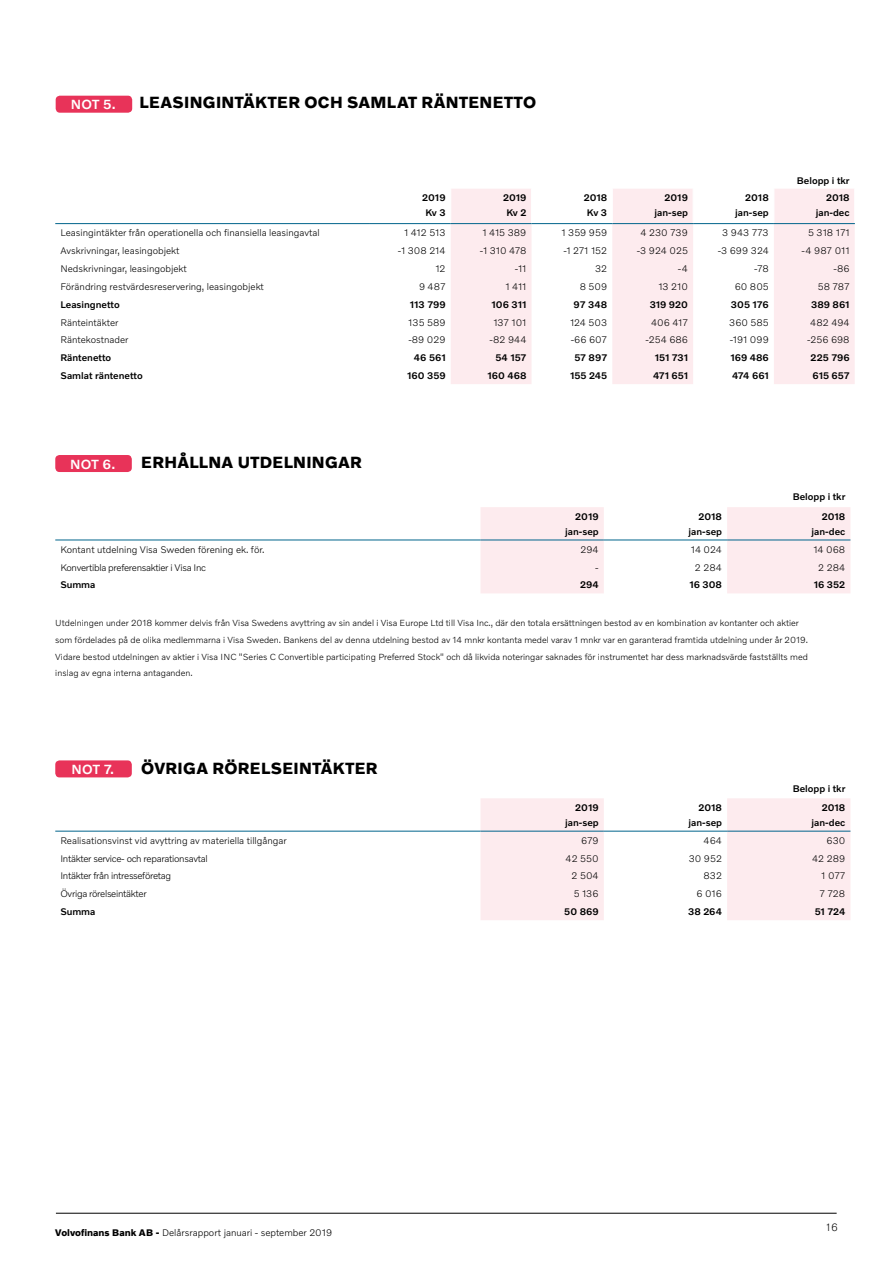
<style>
.page{position:relative;width:893px;height:1263px;background:#fff}
.page>*{position:absolute;margin:0;border:0;box-sizing:border-box;transform-origin:0 0}
.t1{font:700 16.5px "Volvo Novum";letter-spacing:.02em;color:#000}
.t2{font:500 13.5px "Volvo Novum";letter-spacing:.015em;color:#fff}
.t3{font:300 10.5px "Volvo Sans Pro";color:#000}
.t4{font:300 9.75px "Volvo Novum";color:#000}
.t5{font:500 9.75px/15px "Volvo Novum";color:#000;text-align:right}
.t6{font:300 9.75px "Volvo Novum";letter-spacing:-.03em;color:#000}
.t7{font:300 9px/16.8px "Volvo Novum";color:#000}
.s1{font-weight:700}
</style>
<div class="page">
<hr style="left:56px;top:1213px;width:781px;height:1px;background:#000">
<svg style="left:451px;top:189px;width:404px;height:195px;fill:#fdebee"></svg>
<hr style="left:531px;top:189px;width:1px;height:34px;background:#fff">
<hr style="left:612px;top:189px;width:1px;height:34px;background:#fff">
<hr style="left:693px;top:189px;width:1px;height:34px;background:#fff">
<hr style="left:774px;top:189px;width:1px;height:34px;background:#fff">
<hr style="left:854px;top:189px;width:1px;height:34px;background:#fff">
<hr style="left:55px;top:223px;width:315px;height:1px;background:#00648b">
<hr style="left:370px;top:223px;width:81px;height:1px;background:#00648b">
<hr style="left:451px;top:223px;width:80px;height:1px;background:#00648b">
<hr style="left:531px;top:223px;width:81px;height:1px;background:#00648b">
<hr style="left:612px;top:223px;width:81px;height:1px;background:#00648b">
<hr style="left:693px;top:223px;width:81px;height:1px;background:#00648b">
<hr style="left:774px;top:223px;width:81px;height:1px;background:#00648b">
<svg style="left:480px;top:507px;width:370px;height:86px"></svg>
<hr style="left:55px;top:540px;width:425px;height:1px;background:#00648b">
<hr style="left:480px;top:540px;width:124px;height:1px;background:#00648b">
<hr style="left:604px;top:540px;width:123px;height:1px;background:#00648b">
<hr style="left:727px;top:540px;width:123px;height:1px;background:#00648b">
<svg style="left:480px;top:798px;width:370px;height:122px;fill:#fdebee"></svg>
<hr style="left:55px;top:831px;width:425px;height:1px;background:#00648b">
<hr style="left:480px;top:831px;width:124px;height:1px;background:#00648b">
<hr style="left:604px;top:831px;width:123px;height:1px;background:#00648b">
<hr style="left:727px;top:831px;width:123px;height:1px;background:#00648b">
<div style="left:56px;top:96px;width:76px;height:17px;background:#e83359;border-radius:4px"></div>
<div style="left:55px;top:455px;width:77px;height:17px;background:#e83359;border-radius:4px"></div>
<div style="left:55px;top:760px;width:77px;height:17px;background:#e83359;border-radius:4px"></div>
<h2 class="t2" style="left:71px;top:96px;width:46px">NOT 5.</h2>
<h1 class="t1" style="left:140px;top:92px;width:398px">LEASINGINTÄKTER OCH SAMLAT RÄNTENETTO</h1>
<p class="t5" style="left:797px;top:172px;width:54px">Belopp i tkr</p>
<p class="t5" style="left:422px;top:190px;width:25px;text-align:center">2019<br>Kv 3</p>
<p class="t5" style="left:503px;top:190px;width:25px;text-align:center">2019<br>Kv 2</p>
<p class="t5" style="left:584px;top:190px;width:25px;text-align:center">2018<br>Kv 3</p>
<p class="t5" style="left:654px;top:190px;width:35px">2019 jan-sep</p>
<p class="t5" style="left:735px;top:190px;width:35px">2018 jan-sep</p>
<p class="t5" style="left:816px;top:190px;width:35px">2018 jan-dec</p>
<p class="t4" style="left:60px;top:227px;width:261px">Leasingintäkter från operationella och finansiella leasingavtal</p>
<p class="t4" style="left:404px;top:227px;width:43px">1 412 513</p>
<p class="t4" style="left:482px;top:227px;width:45px">1 415 389</p>
<p class="t4" style="left:561px;top:227px;width:47px">1 359 959</p>
<p class="t4" style="left:640px;top:227px;width:49px">4 230 739</p>
<p class="t4" style="left:722px;top:227px;width:48px">3 943 773</p>
<p class="t4" style="left:808px;top:227px;width:43px">5 318 171</p>
<p class="t4" style="left:60px;top:245px;width:121px">Avskrivningar, leasingobjekt</p>
<p class="t4" style="left:398px;top:245px;width:49px">-1 308 214</p>
<p class="t4" style="left:480px;top:245px;width:48px">-1 310 478</p>
<p class="t4" style="left:563px;top:245px;width:45px">-1 271 152</p>
<p class="t4" style="left:637px;top:245px;width:53px">-3 924 025</p>
<p class="t4" style="left:718px;top:245px;width:53px">-3 699 324</p>
<p class="t4" style="left:801px;top:245px;width:50px">-4 987 011</p>
<p class="t4" style="left:60px;top:263px;width:128px">Nedskrivningar, leasingobjekt</p>
<p class="t4" style="left:435px;top:263px;width:12px">12</p>
<p class="t4" style="left:515px;top:263px;width:13px">-11</p>
<p class="t4" style="left:595px;top:263px;width:14px">32</p>
<p class="t4" style="left:678px;top:263px;width:12px">-4</p>
<p class="t4" style="left:754px;top:263px;width:16px">-78</p>
<p class="t4" style="left:834px;top:263px;width:18px">-86</p>
<p class="t4" style="left:60px;top:280px;width:205px">Förändring restvärdesreservering, leasingobjekt</p>
<p class="t4" style="left:419px;top:280px;width:28px">9 487</p>
<p class="t4" style="left:505px;top:280px;width:22px">1 411</p>
<p class="t4" style="left:580px;top:280px;width:29px">8 509</p>
<p class="t4" style="left:658px;top:280px;width:31px">13 210</p>
<p class="t4" style="left:735px;top:280px;width:36px">60 805</p>
<p class="t4" style="left:818px;top:280px;width:33px">58 787</p>
<p class="t5" style="left:60px;top:296px;width:61px">Leasingnetto</p>
<p class="t5" style="left:410px;top:296px;width:37px">113 799</p>
<p class="t5" style="left:492px;top:296px;width:36px">106 311</p>
<p class="t5" style="left:573px;top:296px;width:35px">97 348</p>
<p class="t5" style="left:650px;top:296px;width:40px">319 920</p>
<p class="t5" style="left:731px;top:296px;width:39px">305 176</p>
<p class="t5" style="left:811px;top:296px;width:40px">389 861</p>
<p class="t4" style="left:60px;top:316px;width:60px">Ränteintäkter</p>
<p class="t4" style="left:408px;top:316px;width:39px">135 589</p>
<p class="t4" style="left:493px;top:316px;width:35px">137 101</p>
<p class="t4" style="left:570px;top:316px;width:39px">124 503</p>
<p class="t4" style="left:651px;top:316px;width:39px">406 417</p>
<p class="t4" style="left:729px;top:316px;width:41px">360 585</p>
<p class="t4" style="left:810px;top:316px;width:41px">482 494</p>
<p class="t4" style="left:60px;top:334px;width:70px">Räntekostnader</p>
<p class="t4" style="left:408px;top:334px;width:39px">-89 029</p>
<p class="t4" style="left:490px;top:334px;width:38px">-82 944</p>
<p class="t4" style="left:571px;top:334px;width:38px">-66 607</p>
<p class="t4" style="left:645px;top:334px;width:44px">-254 686</p>
<p class="t4" style="left:730px;top:334px;width:41px">-191 099</p>
<p class="t4" style="left:807px;top:334px;width:44px">-256 698</p>
<p class="t5" style="left:60px;top:350px;width:52px">Räntenetto</p>
<p class="t5" style="left:414px;top:350px;width:33px">46 561</p>
<p class="t5" style="left:495px;top:350px;width:33px">54 157</p>
<p class="t5" style="left:574px;top:350px;width:34px">57 897</p>
<p class="t5" style="left:655px;top:350px;width:35px">151 731</p>
<p class="t5" style="left:730px;top:350px;width:40px">169 486</p>
<p class="t5" style="left:811px;top:350px;width:41px">225 796</p>
<p class="t5" style="left:60px;top:368px;width:84px">Samlat räntenetto</p>
<p class="t5" style="left:407px;top:368px;width:40px">160 359</p>
<p class="t5" style="left:487px;top:368px;width:41px">160 468</p>
<p class="t5" style="left:570px;top:368px;width:39px">155 245</p>
<p class="t5" style="left:653px;top:368px;width:37px">471 651</p>
<p class="t5" style="left:732px;top:368px;width:38px">474 661</p>
<p class="t5" style="left:812px;top:368px;width:39px">615 657</p>
<h2 class="t2" style="left:70px;top:455px;width:47px">NOT 6.</h2>
<h1 class="t1" style="left:141px;top:452px;width:222px">ERHÅLLNA UTDELNINGAR</h1>
<p class="t5" style="left:793px;top:488px;width:54px">Belopp i tkr</p>
<p class="t5" style="left:565px;top:509px;width:35px">2019 jan-sep</p>
<p class="t5" style="left:688px;top:509px;width:35px">2018 jan-sep</p>
<p class="t5" style="left:811px;top:509px;width:35px">2018 jan-dec</p>
<p class="t4" style="left:60px;top:543px;width:206px">Kontant utdelning Visa Sweden förening ek. för.</p>
<p class="t4" style="left:580px;top:543px;width:20px">294</p>
<p class="t4" style="left:691px;top:543px;width:33px">14 024</p>
<p class="t4" style="left:813px;top:543px;width:33px">14 068</p>
<p class="t6" style="left:60px;top:561px;width:147px">Konvertibla preferensaktier i Visa Inc</p>
<p class="t4" style="left:595px;top:561px;width:5px">-</p>
<p class="t4" style="left:695px;top:561px;width:29px">2 284</p>
<p class="t4" style="left:818px;top:561px;width:29px">2 284</p>
<p class="t5" style="left:60px;top:577px;width:36px">Summa</p>
<p class="t5" style="left:580px;top:577px;width:20px">294</p>
<p class="t5" style="left:689px;top:577px;width:34px">16 308</p>
<p class="t5" style="left:814px;top:577px;width:33px">16 352</p>
<p class="t7" style="left:55px;top:614px;width:754px">Utdelningen under 2018 kommer delvis från Visa Swedens avyttring av sin andel i Visa Europe Ltd till Visa Inc., där den totala ersättningen bestod av en kombination av kontanter och aktier som fördelades på de olika medlemmarna i Visa Sweden. Bankens del av denna utdelning bestod av 14 mnkr kontanta medel varav 1 mnkr var en garanterad framtida utdelning under år 2019.<br>Vidare bestod utdelningen av aktier i Visa INC "Series C Convertible participating Preferred Stock" och då likvida noteringar saknades för instrumentet har dess marknadsvärde fastställts med inslag av egna interna antaganden.</p>
<h2 class="t2" style="left:71px;top:761px;width:44px">NOT 7.</h2>
<h1 class="t1" style="left:141px;top:758px;width:238px">ÖVRIGA RÖRELSEINTÄKTER</h1>
<p class="t5" style="left:793px;top:781px;width:54px">Belopp i tkr</p>
<p class="t5" style="left:565px;top:800px;width:35px">2019 jan-sep</p>
<p class="t5" style="left:688px;top:800px;width:35px">2018 jan-sep</p>
<p class="t5" style="left:811px;top:800px;width:35px">2018 jan-dec</p>
<p class="t4" style="left:60px;top:834px;width:228px">Realisationsvinst vid avyttring av materiella tillgångar</p>
<p class="t4" style="left:581px;top:834px;width:19px">679</p>
<p class="t4" style="left:703px;top:834px;width:20px">464</p>
<p class="t4" style="left:826px;top:834px;width:20px">630</p>
<p class="t6" style="left:60px;top:852px;width:149px">Intäkter service- och reparationsavtal</p>
<p class="t4" style="left:566px;top:852px;width:35px">42 550</p>
<p class="t4" style="left:689px;top:852px;width:35px">30 952</p>
<p class="t4" style="left:812px;top:852px;width:35px">42 289</p>
<p class="t6" style="left:60px;top:870px;width:112px">Intäkter från intresseföretag</p>
<p class="t4" style="left:571px;top:870px;width:29px">2 504</p>
<p class="t4" style="left:703px;top:870px;width:20px">832</p>
<p class="t4" style="left:821px;top:870px;width:26px">1 077</p>
<p class="t6" style="left:60px;top:888px;width:88px">Övriga rörelseintäkter</p>
<p class="t4" style="left:574px;top:888px;width:27px">5 136</p>
<p class="t4" style="left:696px;top:888px;width:27px">6 016</p>
<p class="t4" style="left:819px;top:888px;width:27px">7 728</p>
<p class="t5" style="left:60px;top:904px;width:36px">Summa</p>
<p class="t5" style="left:564px;top:904px;width:36px">50 869</p>
<p class="t5" style="left:688px;top:904px;width:35px">38 264</p>
<p class="t5" style="left:815px;top:904px;width:32px">51 724</p>
<p class="t4" style="left:55px;top:1226px;width:278px"><span class="s1">Volvofinans Bank AB -</span> Delårsrapport januari - september 2019</p>
<p class="t3" style="left:825px;top:1221px;width:14px">16</p>
</div>
